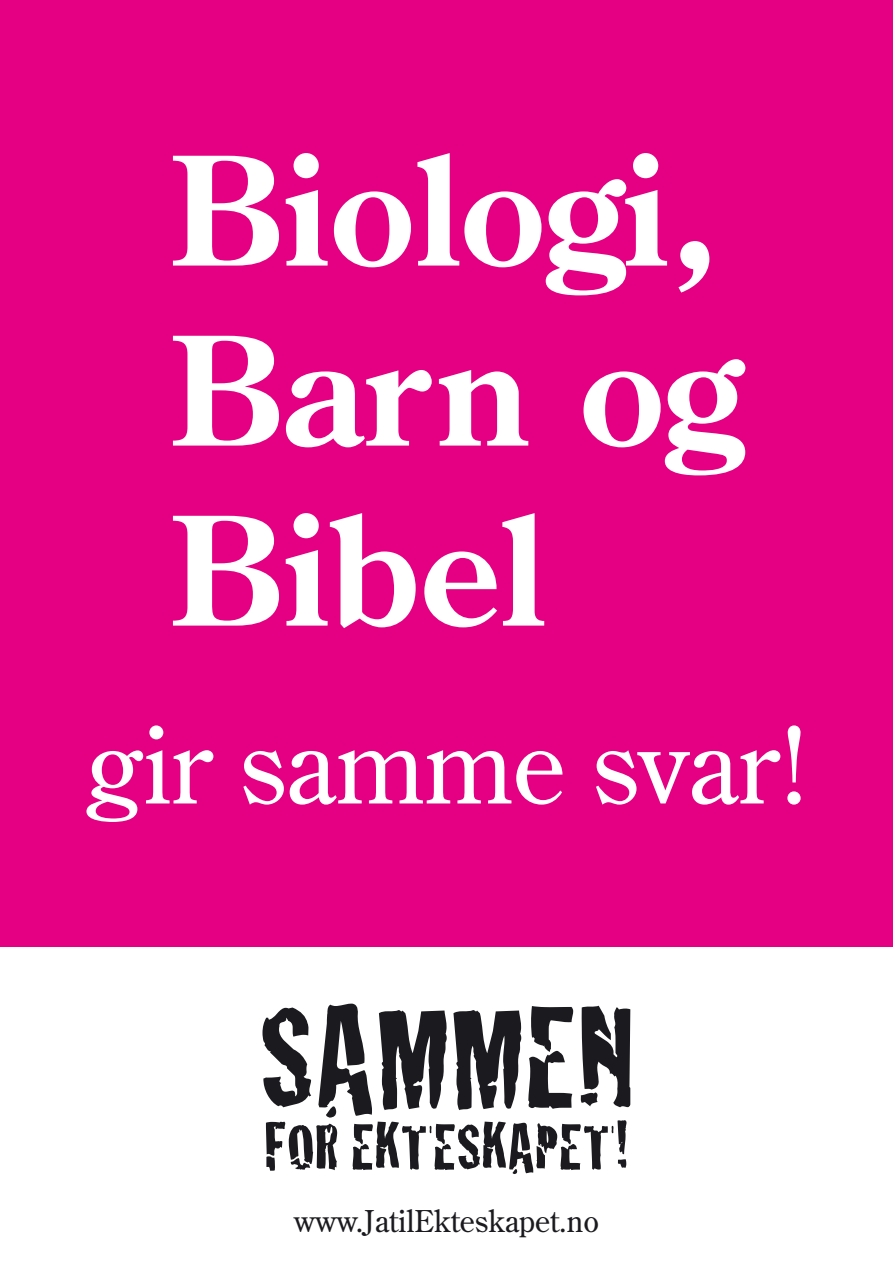
<style>
.page{position:relative;width:893px;height:1263px;background:#fff}
.page>*{position:absolute;margin:0;border:0;box-sizing:border-box;transform-origin:0 0}
.t1{font:700 150px "Century Old Style Std";color:#fff}
.t2{font:150px "Cracked";color:#1b1b1f}
.t3{font:105px "Century Old Style Std";color:#fff}
.t4{font:67.5px "Cracked";color:#1b1b1f}
.t5{font:30px "Century Old Style Std";color:#1b1b1f}
</style>
<div class="page">
<div style="left:0;top:0;width:893px;height:776px;background:#e50083"></div>
<div style="left:0;top:723px;width:893px;height:223px;background:#e50083"></div>
<p class="t1" style="left:170px;top:112px;width:550px">Biologi,</p>
<p class="t1" style="left:170px;top:292px;width:573px">Barn og</p>
<p class="t1" style="left:170px;top:472px;width:376px">Bibel</p>
<p class="t3" style="left:86px;top:698px;width:723px">gir samme svar!</p>
<p class="t2" style="left:259px;top:936px;width:376px">SAMMEN</p>
<p class="t4" style="left:264px;top:1092px;width:366px">FOR EKTESKAPET!</p>
<p class="t5" style="left:294px;top:1202px;width:307px">www.JatilEkteskapet.no</p>
</div>
